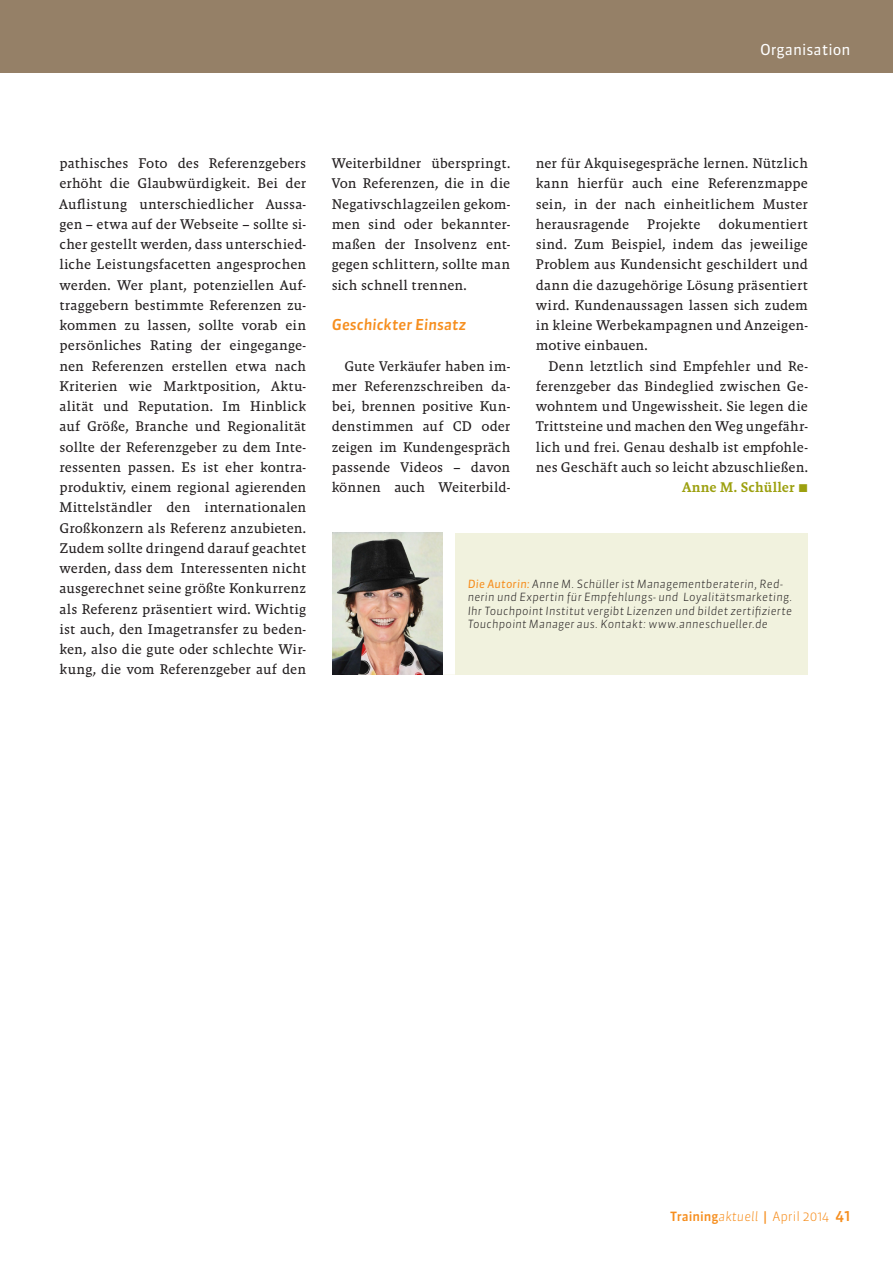
<style>
.page{position:relative;width:893px;height:1263px;background:#fff}
.page>*{position:absolute;margin:0;border:0;box-sizing:border-box;transform-origin:0 0}
.Zwischentitel{font:italic 500 15px "Sanuk OT";color:#f68e1e}
.t1{font:15px "Sanuk OT";color:#fff}
.Fließtext{font:14.25px/20.2px "Malaga Reg";color:#231f20;text-align:justify}
.autor{font:14.25px "Malaga Med";letter-spacing:.01em;color:#9ca00f}
.t2{font:500 12.75px "Sanuk OT";color:#f68e1e}
.Autorenkasten{font:italic 300 11.25px/13.5px "Sanuk OT";letter-spacing:.015em;color:#231f20}
.s1{font-weight:400;color:#f68e1e}
.s2{font-weight:300;font-style:italic}
.s3{font-weight:300}
.s4{font-size:15px}
</style>
<div class="page">
<div style="left:0;top:0;width:893px;height:72px;background:#958067"></div>
<div style="left:442px;top:533px;width:366px;height:141px;background:#f1f2de"></div>
<div style="left:442px;top:533px;width:13px;height:142px;background:#fff"></div>
<img style="left:332px;top:533px;width:110px;height:142px">
<p class="t1" style="left:760px;top:41px;width:92px">Organisation</p>
<p class="Fließtext" style="left:60px;top:153px;width:248px">pathisches Foto des Referenzgebers erhöht die Glaubwürdigkeit. Bei der Auflistung unterschiedlicher Aussa&shy;gen – etwa auf der Webseite – sollte si&shy;cher gestellt werden, dass unterschied&shy;liche Leistungsfacetten angesprochen werden. Wer plant, potenziellen Auf&shy;traggebern bestimmte Referenzen zu&shy;kommen zu lassen, sollte vorab ein persönliches Rating der eingegange&shy;nen Referenzen erstellen etwa nach Kriterien wie Marktposition, Aktu&shy;alität und Reputation. Im Hinblick auf Größe, Branche und Regionalität sollte der Referenzgeber zu dem Inte&shy;ressenten passen. Es ist eher kontra&shy;produktiv, einem regional agierenden Mittelständler den internationalen Großkonzern als Referenz anzubieten.<br>Zudem sollte dringend darauf geachtet werden, dass dem Interessenten nicht ausgerechnet seine größte Konkurrenz als Referenz präsentiert wird. Wichtig ist auch, den Imagetransfer zu beden&shy;ken, also die gute oder schlechte Wir&shy;kung, die vom Referenzgeber auf den</p>
<p class="Fließtext" style="left:332px;top:153px;width:180px">Weiterbildner überspringt.<br>Von Referenzen, die in die Negativschlagzeilen gekom&shy;men sind oder bekannter&shy;maßen der Insolvenz ent&shy;gegen schlittern, sollte man sich schnell trennen.</p>
<p class="Fließtext" style="left:536px;top:153px;width:274px">ner für Akquisegespräche lernen. Nützlich kann hierfür auch eine Referenzmappe sein, in der nach einheitlichem Muster herausragende</p>
<p class="Fließtext" style="left:536px;top:214px;width:274px;text-indent:183px">dokumentiert sind. Zum Beispiel, indem das jeweilige Problem aus Kundensicht geschildert und dann die dazugehörige Lösung präsentiert wird. Kundenaussagen lassen sich zudem in kleine Werbekampagnen und Anzeigen&shy;motive einbauen.</p>
<p class="Fließtext" style="left:536px;top:356px;width:274px;text-indent:13px">Denn letztlich sind Empfehler und Re&shy;ferenzgeber das Bindeglied zwischen Ge&shy;wohntem und Ungewissheit. Sie legen die Trittsteine und machen den Weg ungefähr&shy;lich und frei. Genau deshalb ist empfohle&shy;nes Geschäft auch so leicht abzuschließen.</p>
<p class="autor" style="left:682px;top:479px;width:114px">Anne M. Schüller</p>
<p class="Fließtext" style="left:647px;top:214px;width:55px">Projekte</p>
<p class="Zwischentitel" style="left:332px;top:315px;width:136px">Geschickter Einsatz</p>
<p class="Fließtext" style="left:332px;top:356px;width:180px;text-indent:13px">Gute Verkäufer haben im&shy;mer Referenzschreiben da&shy;bei, brennen positive Kun&shy;denstimmen auf CD oder zeigen im Kundengespräch passende Videos – davon können auch Weiterbild-</p>
<p class="Autorenkasten" style="left:468px;top:577px;width:326px"><span class="s1">Die Autorin:</span> Anne M. Schüller ist Managementberaterin, Red&shy;nerin und Expertin für Empfehlungs- und Loyalitätsmarketing.<br>Ihr Touchpoint Institut vergibt Lizenzen und bildet zertifizierte Touchpoint Manager aus. Kontakt: www.anneschueller.de</p>
<p class="t2" style="left:670px;top:1209px;width:182px">Training<span class="s2">aktuell</span> | <span class="s3">April 2014</span> <span class="s4">41</span></p>
</div>
